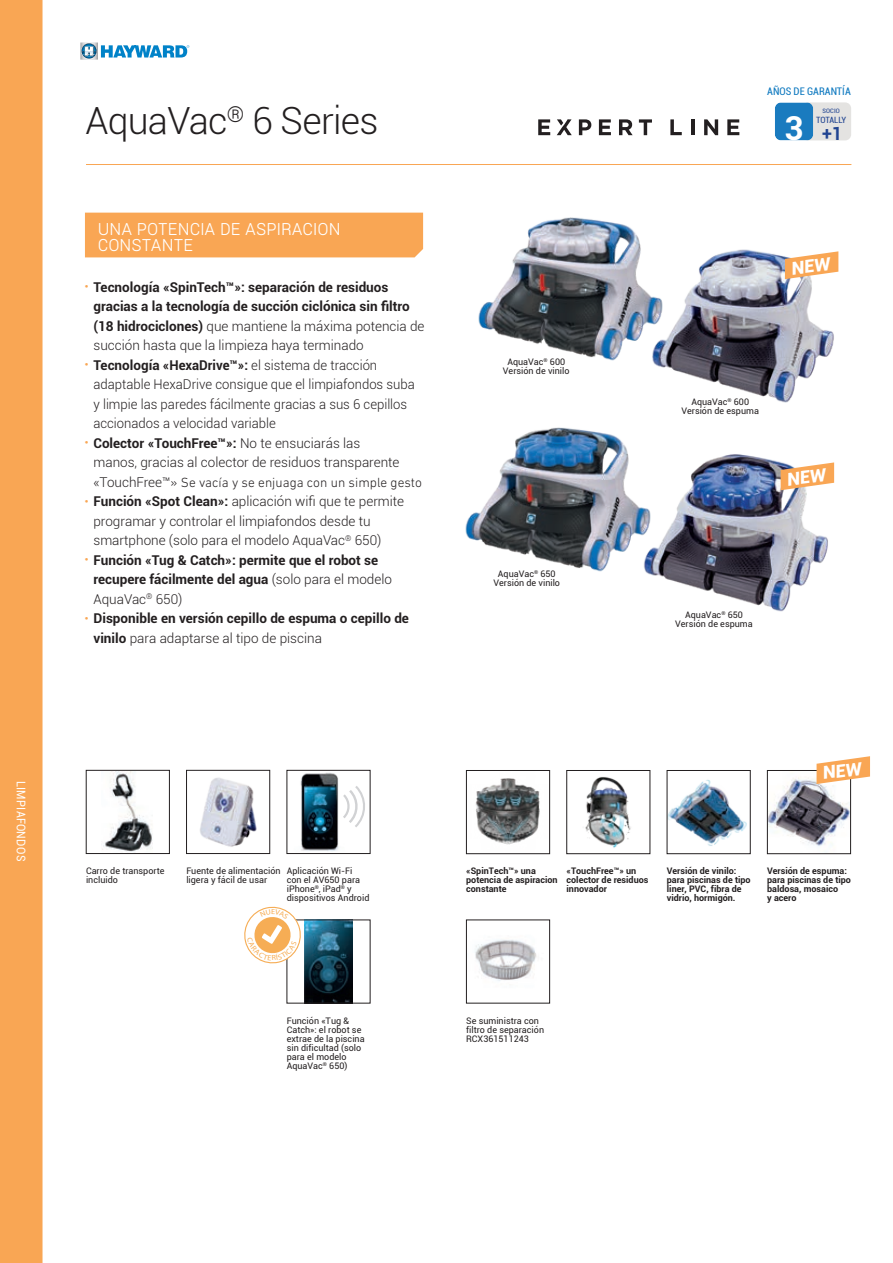
<style>
.page{position:relative;width:893px;height:1263px;background:#fff}
.page>*{position:absolute;margin:0;border:0;box-sizing:border-box;transform-origin:0 0}
.t1{font:300 37.5px "Roboto";letter-spacing:-.02em;color:#231f20}
.t2{font:300 21px/16.2px "Roboto";color:#fff;scale:.9 1}
.t3{font:700 18px "Roboto";color:#214491}
.t4{font:300 13.5px/19.5px "Roboto";color:#231f20}
.t5{font:700 13.5px/19.5px "Roboto";color:#231f20}
.t6{font:300 13.5px "DIN Next LT Pro";color:#231f20}
.t7{font:12px "Roboto";letter-spacing:.025em;color:#fff;scale:.9 1}
.t8{font:condensed 10.5px "Roboto";color:#107ac0}
.t9{font:9px/9px "Roboto";color:#231f20}
.t10{font:700 9px/9px "Roboto";color:#231f20}
.t11{font:condensed 8.7px "Roboto";letter-spacing:-.015em;color:#214491}
.t12{font:condensed 6.15px "Roboto";letter-spacing:.01em;color:#214491;scale:1.1 1}
.s1{font-family:"Abadi";font-weight:400;font-size:10.5px;color:#f9a654}
.s2{font-weight:300}
.s3{font-weight:700}
.s4{font-family:"Roboto"}
.s5{font-size:33px;color:#fff}
</style>
<div class="page">
<div style="left:0;top:0;width:43px;height:1263px;background:#f9a654"></div>
<hr style="left:86px;top:164px;width:765px;height:1px;background:#f9a654">
<svg style="left:538px;top:119px;width:12px;height:16px"></svg>
<svg style="left:579px;top:119px;width:12px;height:16px"></svg>
<svg style="left:599px;top:119px;width:12px;height:16px"></svg>
<svg style="left:619px;top:119px;width:14px;height:16px"></svg>
<svg style="left:639px;top:119px;width:13px;height:16px"></svg>
<svg style="left:670px;top:119px;width:12px;height:16px"></svg>
<hr style="left:691px;top:119px;width:4px;height:16px;background:#231f20">
<svg style="left:704px;top:119px;width:14px;height:16px"></svg>
<svg style="left:727px;top:119px;width:12px;height:16px"></svg>
<svg style="left:557px;top:119px;width:15px;height:16px"></svg>
<div style="left:802px;top:102px;width:49px;height:38px;background:#e4e3e1;border-radius:6px"></div>
<svg style="left:775px;top:102px;width:38px;height:38px"></svg>
<img style="left:478px;top:217px;width:170px;height:144px">
<img style="left:657px;top:454px;width:178px;height:158px">
<img style="left:200px;top:777px;width:57px;height:70px">
<div style="left:186px;top:770px;width:84px;height:84px;border:1px solid #231f20"></div>
<img style="left:102px;top:772px;width:51px;height:80px">
<div style="left:86px;top:770px;width:84px;height:84px;border:1px solid #231f20"></div>
<img style="left:475px;top:778px;width:65px;height:67px">
<div style="left:466px;top:770px;width:84px;height:84px;border:1px solid #231f20"></div>
<img style="left:669px;top:779px;width:78px;height:67px">
<div style="left:667px;top:770px;width:83px;height:84px;border:1px solid #231f20"></div>
<img style="left:769px;top:772px;width:80px;height:75px">
<div style="left:767px;top:770px;width:84px;height:84px;border:1px solid #231f20"></div>
<img style="left:585px;top:777px;width:46px;height:71px">
<div style="left:567px;top:770px;width:83px;height:84px;border:1px solid #231f20"></div>
<img style="left:305px;top:922px;width:47px;height:79px">
<div style="left:287px;top:920px;width:83px;height:83px;border:1px solid #231f20"></div>
<img style="left:475px;top:940px;width:62px;height:41px">
<div style="left:466px;top:920px;width:84px;height:83px;border:1px solid #231f20"></div>
<img style="left:300px;top:773px;width:44px;height:78px">
<svg style="left:343px;top:794px;width:8px;height:24px"></svg>
<svg style="left:349px;top:790px;width:11px;height:33px"></svg>
<svg style="left:355px;top:786px;width:10px;height:41px"></svg>
<div style="left:287px;top:770px;width:83px;height:84px;border:1px solid #231f20"></div>
<img style="left:648px;top:249px;width:186px;height:154px">
<img style="left:465px;top:427px;width:192px;height:149px">
<div style="left:85px;top:213px;width:338px;height:44px;background:#f9a654"></div>
<svg style="left:80px;top:43px;width:109px;height:17px"></svg>
<svg style="left:781px;top:462px;width:53px;height:28px"></svg>
<svg style="left:817px;top:756px;width:53px;height:28px"></svg>
<svg style="left:785px;top:251px;width:53px;height:28px"></svg>
<svg style="left:244px;top:906px;width:59px;height:61px"></svg>
<p class="t7" style="left:29px;top:781px;width:91px;rotate:90deg">LIMPIAFONDOS</p>
<h1 class="t1" style="left:85px;top:95px;width:295px">AquaVac<sup>®</sup> 6 Series</h1>
<h2 class="t2" style="left:98px;top:218px;width:271px">Una potencia de aspiracion constante</h2>
<p class="t5" style="left:93px;top:277px;width:333px;text-indent:-9px"><span class="s1">•</span> Tecnología «SpinTech™»: separación de residuos gracias a la tecnología de succión ciclónica sin filtro (18 hidrociclones) <span class="s2">que mantiene la máxima potencia de succión hasta que la limpieza haya terminado</span></p>
<p class="t4" style="left:93px;top:355px;width:323px;text-indent:-9px"><span class="s1">•</span> <span class="s3">Tecnología «HexaDrive™»:</span> el sistema de tracción adaptable HexaDrive consigue que el limpiafondos suba y limpie las paredes fácilmente gracias a sus 6 cepillos accionados a velocidad variable</p>
<p class="t4" style="left:93px;top:433px;width:308px;text-indent:-9px"><span class="s1">•</span> <span class="s3">Colector «TouchFree™»:</span> No te ensuciarás las manos, gracias al colector de residuos transparente</p>
<p class="t6" style="left:93px;top:474px;width:330px"><span class="s4">«TouchFree™</span>» Se vacía y se enjuaga con un simple gesto</p>
<p class="t4" style="left:93px;top:491px;width:312px;text-indent:-9px"><span class="s1">•</span> <span class="s3">Función «Spot Clean»:</span> aplicación wifi que te permite programar y controlar el limpiafondos desde tu smartphone (solo para el modelo AquaVac<sup>®</sup> 650)</p>
<p class="t5" style="left:93px;top:550px;width:300px;text-indent:-9px"><span class="s1">•</span> Función «Tug &amp; Catch»: permite que el robot se recupere fácilmente del agua <span class="s2">(solo para el modelo<br>AquaVac</span><sup>®</sup> <span class="s2">650)</span></p>
<p class="t5" style="left:93px;top:608px;width:317px;text-indent:-9px"><span class="s1">•</span> Disponible en versión cepillo de espuma o cepillo de vinilo <span class="s2">para adaptarse al tipo de piscina</span></p>
<p class="t9" style="left:503px;top:357px;width:68px;text-align:center">AquaVac<sup>®</sup> 600<br>Versión de vinilo</p>
<p class="t9" style="left:493px;top:569px;width:68px;text-align:center">AquaVac<sup>®</sup> 650<br>Versión de vinilo</p>
<p class="t8" style="left:767px;top:83px;width:85px">AÑOS DE GARANTÍA</p>
<p class="t12" style="left:823px;top:107px;width:17px">SOCIO</p>
<p class="t11" style="left:816px;top:113px;width:32px">TOTALLY</p>
<h3 class="t3" style="left:785px;top:121px;width:59px"><span class="s5">3</span> +1</h3>
<p class="t9" style="left:681px;top:397px;width:79px;text-align:center">AquaVac<sup>®</sup> 600<br>Versión de espuma</p>
<p class="t9" style="left:675px;top:610px;width:79px;text-align:center">AquaVac<sup>®</sup> 650<br>Versión de espuma</p>
<p class="t9" style="left:86px;top:866px;width:80px">Carro de transporte incluido</p>
<p class="t10" style="left:466px;top:866px;width:93px">«SpinTech™» una potencia de aspiracion constante</p>
<p class="t10" style="left:667px;top:866px;width:85px">Versión de vinilo: para piscinas de tipo liner, PVC, fibra de vidrio, hormigón.</p>
<p class="t10" style="left:767px;top:866px;width:85px">Versión de espuma: para piscinas de tipo baldosa, mosaico<br>y acero</p>
<p class="t9" style="left:186px;top:866px;width:96px">Fuente de alimentación ligera y fácil de usar</p>
<p class="t9" style="left:287px;top:866px;width:84px">Aplicación Wi-Fi con el AV650 para iPhone<sup>®</sup>, iPad<sup>®</sup> y dispositivos Android</p>
<p class="t10" style="left:567px;top:866px;width:83px">«TouchFree™» un colector de residuos innovador</p>
<p class="t9" style="left:287px;top:1015px;width:79px">Función «Tug &amp;<br>Catch»: el robot se extrae de la piscina sin dificultad (solo para el modelo<br>AquaVac<sup>®</sup> 650)</p>
<p class="t9" style="left:466px;top:1015px;width:79px">Se suministra con filtro de separación<br>RCX361511243</p>
</div>
